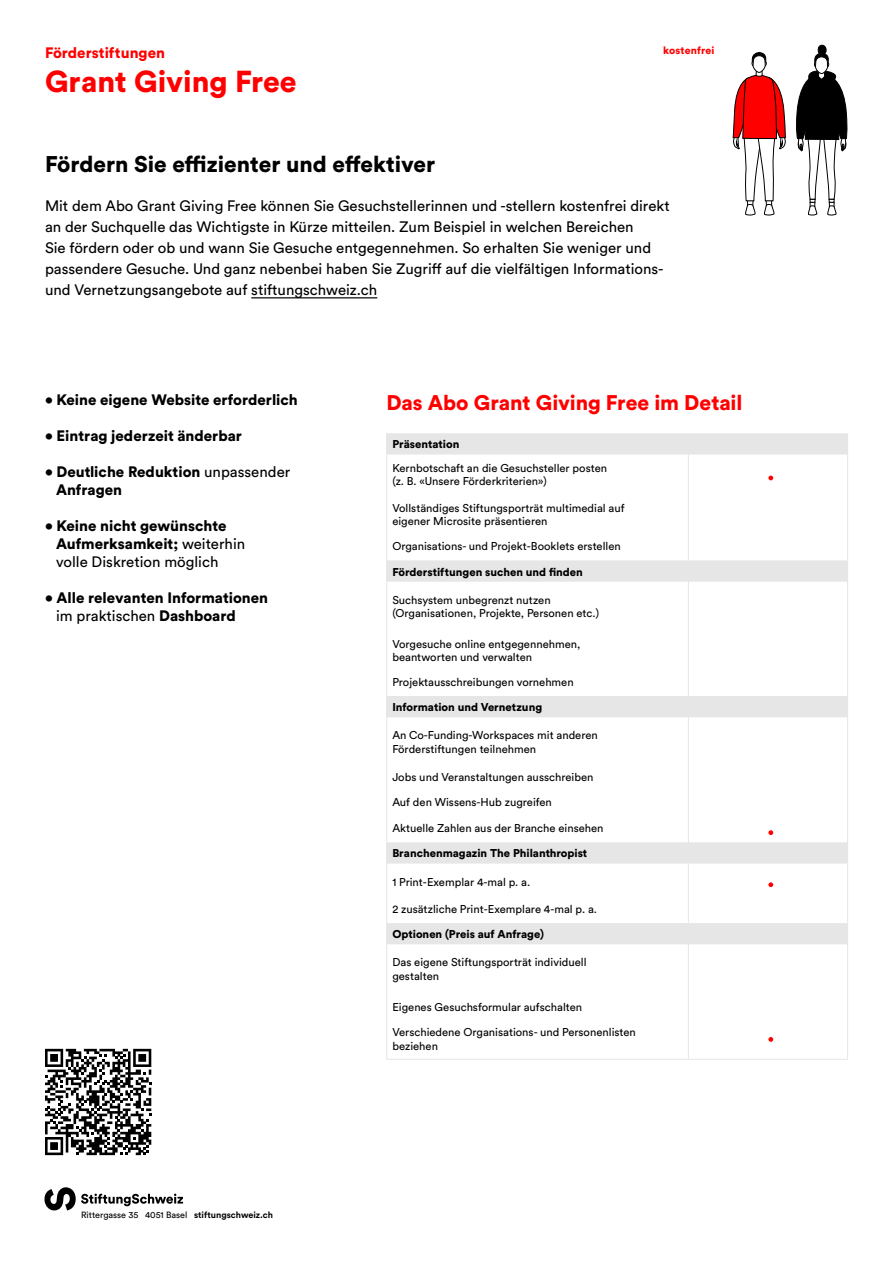
<style>
.page{position:relative;width:893px;height:1263px;background:#fff}
.page>*{position:absolute;margin:0;border:0;box-sizing:border-box;transform-origin:0 0}
.t1{font:900 30px "Circular Std";color:#f00}
.t2{font:900 22.5px "Circular Std";color:#000}
.t3{font:900 21px "Circular Std";letter-spacing:-.005em;color:#f00}
.t4{font:15px/21px "Circular Std";color:#000}
.t5{font:900 15px/18px "Circular Std";color:#000}
.t6{font:900 15px "Circular Std";color:#f00}
.t7{font:11.25px/13.5px "Circular Std";color:#000}
.t8{font:900 11.25px "Circular Std";color:#000}
.t9{font:900 10.5px "Circular Std";letter-spacing:.015em;color:#f00}
.t10{font:9px "Circular Std";color:#000}
.s1{font-weight:400}
.s2{font-weight:700}
</style>
<div class="page">
<hr style="left:251px;top:297px;width:126px;height:1px;background:#000">
<svg style="left:44px;top:1187px;width:139px;height:24px"></svg>
<svg style="left:387px;top:433px;width:460px;height:511px"></svg>
<svg style="left:768px;top:476px;width:5px;height:4px"></svg>
<svg style="left:768px;top:830px;width:5px;height:5px"></svg>
<svg style="left:768px;top:882px;width:5px;height:5px"></svg>
<svg style="left:768px;top:1037px;width:5px;height:5px"></svg>
<hr style="left:386px;top:433px;width:1px;height:627px;background:#e6e6e6">
<hr style="left:688px;top:433px;width:1px;height:627px;background:#e6e6e6">
<hr style="left:847px;top:433px;width:1px;height:627px;background:#e6e6e6">
<hr style="left:387px;top:1059px;width:461px;height:1px;background:#e6e6e6">
<svg style="left:45px;top:1049px;width:106px;height:106px"></svg>
<svg style="left:733px;top:52px;width:53px;height:163px"></svg>
<div style="left:818px;top:45px;width:8px;height:10px;background:#000;border-radius:50%"></div>
<div style="left:818px;top:45px;width:8px;height:10px;border:1px solid #000;border-radius:50%"></div>
<svg style="left:796px;top:52px;width:52px;height:163px"></svg>
<h3 class="t6" style="left:45px;top:42px;width:122px">Förderstiftungen</h3>
<h1 class="t1" style="left:45px;top:62px;width:253px">Grant Giving Free</h1>
<p class="t9" style="left:663px;top:43px;width:53px">kostenfrei</p>
<h2 class="t2" style="left:45px;top:149px;width:392px">Fördern Sie effizienter und effektiver</h2>
<p class="t4" style="left:45px;top:195px;width:626px">Mit dem Abo Grant Giving Free können Sie Gesuchstellerinnen und -stellern kostenfrei direkt an der Suchquelle das Wichtigste in Kürze mitteilen. Zum Beispiel in welchen Bereichen<br>Sie fördern oder ob und wann Sie Gesuche entgegennehmen. So erhalten Sie weniger und passendere Gesuche. Und ganz nebenbei haben Sie Zugriff auf die vielfältigen Informations&shy;und Vernetzungsangebote auf stiftungschweiz.ch</p>
<h3 class="t5" style="left:45px;top:391px;width:254px">• Keine eigene Website erforderlich</h3>
<h3 class="t5" style="left:45px;top:427px;width:198px">• Eintrag jederzeit änderbar</h3>
<h3 class="t5" style="left:56px;top:463px;width:236px;text-indent:-11px">• Deutliche Reduktion <span class="s1">unpassender<br></span>Anfragen</h3>
<h3 class="t5" style="left:56px;top:517px;width:191px;text-indent:-11px">• Keine nicht gewünschte<br>Aufmerksamkeit; <span class="s1">weiterhin volle Diskretion möglich</span></h3>
<h3 class="t5" style="left:56px;top:589px;width:214px;text-indent:-11px">• Alle relevanten Informationen <span class="s1">im praktischen</span> Dashboard</h3>
<p class="t10" style="left:81px;top:1209px;width:194px">Rittergasse 35 4051 Basel <span class="s2">stiftungschweiz.ch</span></p>
<h3 class="t3" style="left:386px;top:389px;width:358px">Das Abo Grant Giving Free im Detail</h3>
<p class="t8" style="left:392px;top:437px;width:69px">Präsentation</p>
<p class="t7" style="left:392px;top:461px;width:216px">Kernbotschaft an die Gesuchsteller posten (z. B. «Unsere Förderkriterien»)</p>
<p class="t7" style="left:392px;top:501px;width:234px">Vollständiges Stiftungsporträt multimedial auf eigener Microsite präsentieren</p>
<p class="t7" style="left:392px;top:539px;width:230px">Organisations- und Projekt-Booklets erstellen</p>
<p class="t8" style="left:392px;top:564px;width:192px">Förderstiftungen suchen und finden</p>
<p class="t7" style="left:392px;top:593px;width:208px">Suchsystem unbegrenzt nutzen (Organisationen, Projekte, Personen etc.)</p>
<p class="t7" style="left:392px;top:637px;width:190px">Vorgesuche online entgegennehmen, beantworten und verwalten</p>
<p class="t7" style="left:392px;top:675px;width:183px">Projektausschreibungen vornehmen</p>
<p class="t8" style="left:392px;top:700px;width:151px">Information und Vernetzung</p>
<p class="t7" style="left:392px;top:728px;width:207px">An Co-Funding-Workspaces mit anderen<br>Förderstiftungen teilnehmen</p>
<p class="t7" style="left:392px;top:770px;width:203px">Jobs und Veranstaltungen ausschreiben</p>
<p class="t7" style="left:392px;top:795px;width:161px">Auf den Wissens-Hub zugreifen</p>
<p class="t7" style="left:392px;top:821px;width:213px">Aktuelle Zahlen aus der Branche einsehen</p>
<p class="t8" style="left:392px;top:846px;width:196px">Branchenmagazin The Philanthropist</p>
<p class="t7" style="left:392px;top:875px;width:139px">1 Print-Exemplar 4-mal p. a.</p>
<p class="t7" style="left:392px;top:902px;width:206px">2 zusätzliche Print-Exemplare 4-mal p. a.</p>
<p class="t8" style="left:392px;top:927px;width:153px">Optionen (Preis auf Anfrage)</p>
<p class="t7" style="left:392px;top:955px;width:196px">Das eigene Stiftungsporträt individuell gestalten</p>
<p class="t7" style="left:392px;top:1000px;width:191px">Eigenes Gesuchsformular aufschalten</p>
<p class="t7" style="left:392px;top:1025px;width:245px">Verschiedene Organisations- und Personenlisten beziehen</p>
</div>
